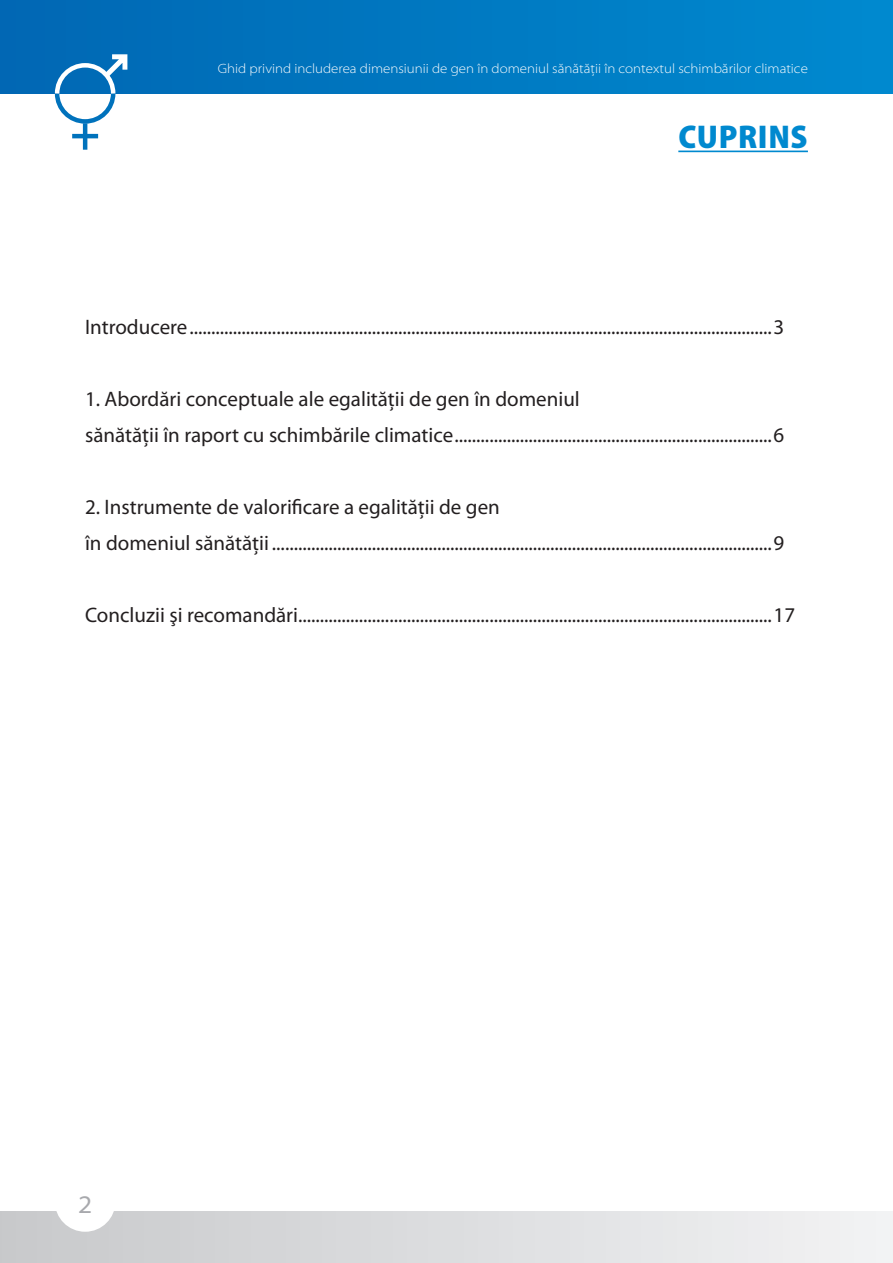
<style>
.page{position:relative;width:893px;height:1263px;background:#fff}
.page>*{position:absolute;margin:0;border:0;box-sizing:border-box;transform-origin:0 0}
.t1{font:900 semi-condensed 33px "Myriad Pro";letter-spacing:.02em;color:#0089cf}
.t2{font:semi-expanded 25.35px "Myriad Pro";color:#a8a9ad}
.t3{font:21px/36px "Myriad Pro";color:#231f20}
.t4{font:300 semi-expanded 13.5px "Myriad Pro";color:#fff}
</style>
<div class="page">
<div style="left:0;top:1212px;width:893px;height:51px;background:linear-gradient(to right,#c8c9cb,#f2f2f4)"></div>
<div style="left:0;top:0;width:893px;height:94px;background:linear-gradient(to right,#0067b3,#008acf)"></div>
<div style="left:57px;top:1173px;width:56px;height:56px;background:#fff;border-radius:50%"></div>
<div style="left:55px;top:1171px;width:60px;height:61px;border:4px solid #fff;border-radius:50%"></div>
<hr style="left:83px;top:123px;width:4px;height:27px;background:#0072bc">
<hr style="left:72px;top:134px;width:26px;height:4px;background:#0072bc">
<svg style="left:53px;top:54px;width:75px;height:72px"></svg>
<hr style="left:678px;top:151px;width:130px;height:1px;background:#0089cf">
<p class="t4" style="left:218px;top:61px;width:592px">Ghid privind includerea dimensiunii de gen în domeniul sănătăţii în contextul schimbărilor climatice</p>
<h1 class="t1" style="left:678px;top:118px;width:131px">CUPRINS</h1>
<p class="t3" style="left:85px;top:308px;width:701px">Introducere.......................................................................................................................................3</p>
<p class="t3" style="left:85px;top:380px;width:701px">1. Abordări conceptuale ale egalităţii de gen în domeniul<br>sănătăţii în raport cu schimbările climatice..........................................................................6</p>
<p class="t3" style="left:85px;top:488px;width:701px">2. Instrumente de valorificare a egalităţii de gen<br>în domeniul sănătăţii....................................................................................................................9</p>
<p class="t3" style="left:85px;top:596px;width:712px">Concluzii şi recomandări.............................................................................................................17</p>
<p class="t2" style="left:78px;top:1190px;width:16px">2</p>
</div>
